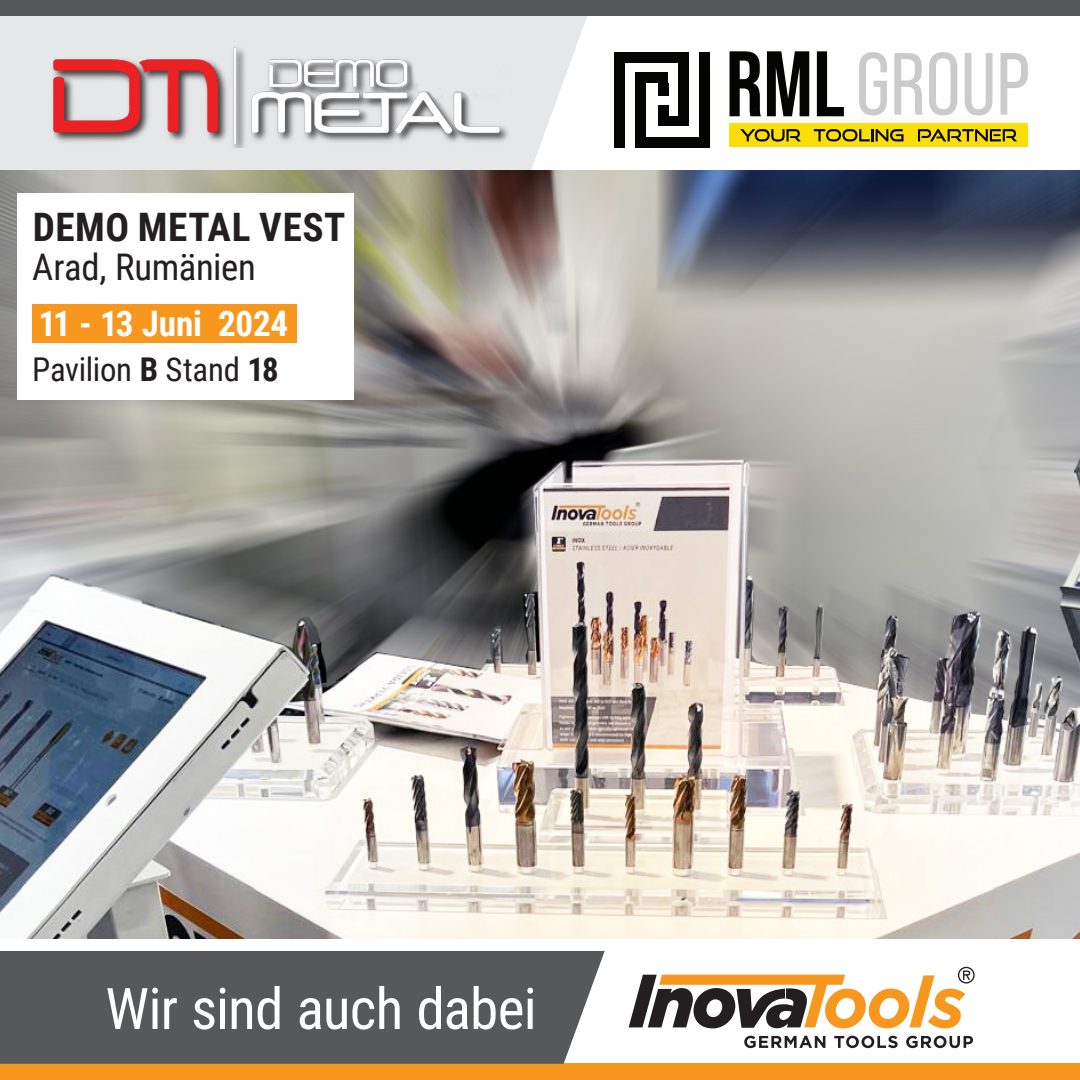
<style>
.page{position:relative;width:1080px;height:1080px;background:#fff}
.page>*{position:absolute;margin:0;border:0;box-sizing:border-box;transform-origin:0 0}
.t1{font:57.3px "Roboto Condensed";letter-spacing:-.015em;color:#fff}
.t2{font:40.1px "Roboto Condensed";letter-spacing:-.01em;color:#fff}
.t3{font:700 39.2px "Roboto Condensed";letter-spacing:.015em;color:#231f20}
.t4{font:36.7px "Roboto Condensed";letter-spacing:-.01em;color:#231f20}
.t5{font:700 35.2px "Roboto Condensed";letter-spacing:-.01em;color:#fff}
.t6{font:32.8px "Roboto Condensed";letter-spacing:-.01em;color:#231f20}
.s1{font-weight:700}
</style>
<div class="page">
<svg style="left:0;top:15px;width:593px;height:155px;background:#e7e7e9"></svg>
<div style="left:0;top:0;width:1080px;height:15px;background:#57585a"></div>
<div style="left:0;top:1064px;width:1080px;height:16px;background:#f7971d"></div>
<img style="left:0;top:170px;width:1080px;height:769px">
<div style="left:18px;top:193px;width:336px;height:207px;background:#fff"></div>
<div style="left:32px;top:304px;width:265px;height:38px;background:#f7971d"></div>
<div style="left:0;top:951px;width:605px;height:113px;background:#57585a"></div>
<svg style="left:744px;top:1036px;width:81px;height:12px"></svg>
<svg style="left:834px;top:1036px;width:64px;height:12px"></svg>
<svg style="left:906px;top:1036px;width:67px;height:12px"></svg>
<svg style="left:629px;top:967px;width:346px;height:61px"></svg>
<img style="left:36px;top:38px;width:476px;height:109px">
<div style="left:730px;top:123px;width:298px;height:24px;background:#fadf07"></div>
<svg style="left:730px;top:51px;width:31px;height:65px"></svg>
<svg style="left:767px;top:51px;width:42px;height:65px"></svg>
<svg style="left:817px;top:51px;width:27px;height:65px"></svg>
<svg style="left:859px;top:52px;width:28px;height:64px"></svg>
<svg style="left:894px;top:53px;width:29px;height:62px"></svg>
<svg style="left:929px;top:52px;width:28px;height:64px"></svg>
<svg style="left:965px;top:53px;width:27px;height:63px"></svg>
<svg style="left:1001px;top:53px;width:27px;height:62px"></svg>
<div style="left:614px;top:83px;width:11px;height:10px;background:#040503"></div>
<div style="left:655px;top:52px;width:13px;height:10px;background:#040503"></div>
<div style="left:679px;top:52px;width:10px;height:10px;background:#040503"></div>
<div style="left:668px;top:52px;width:11px;height:10px;background:#040503"></div>
<div style="left:635px;top:52px;width:10px;height:10px;background:#040503"></div>
<div style="left:614px;top:72px;width:11px;height:11px;background:#040503"></div>
<div style="left:614px;top:62px;width:11px;height:10px;background:#040503"></div>
<div style="left:625px;top:52px;width:10px;height:10px;background:#040503"></div>
<div style="left:614px;top:52px;width:11px;height:10px;background:#040503"></div>
<div style="left:645px;top:52px;width:10px;height:10px;background:#040503"></div>
<div style="left:699px;top:116px;width:11px;height:10px;background:#040503"></div>
<div style="left:699px;top:52px;width:11px;height:10px;background:#040503"></div>
<div style="left:699px;top:106px;width:11px;height:10px;background:#040503"></div>
<div style="left:699px;top:126px;width:11px;height:11px;background:#040503"></div>
<div style="left:699px;top:72px;width:11px;height:11px;background:#040503"></div>
<div style="left:699px;top:62px;width:11px;height:10px;background:#040503"></div>
<div style="left:699px;top:93px;width:11px;height:13px;background:#040503"></div>
<div style="left:699px;top:83px;width:11px;height:10px;background:#040503"></div>
<div style="left:679px;top:137px;width:10px;height:10px;background:#040503"></div>
<div style="left:689px;top:137px;width:10px;height:10px;background:#040503"></div>
<div style="left:699px;top:137px;width:11px;height:10px;background:#040503"></div>
<div style="left:614px;top:126px;width:11px;height:11px;background:#040503"></div>
<div style="left:668px;top:137px;width:11px;height:10px;background:#040503"></div>
<div style="left:614px;top:116px;width:11px;height:10px;background:#040503"></div>
<div style="left:614px;top:106px;width:11px;height:10px;background:#040503"></div>
<div style="left:614px;top:93px;width:11px;height:13px;background:#040503"></div>
<div style="left:614px;top:137px;width:11px;height:10px;background:#040503"></div>
<div style="left:645px;top:137px;width:10px;height:10px;background:#040503"></div>
<div style="left:635px;top:137px;width:10px;height:10px;background:#040503"></div>
<div style="left:655px;top:137px;width:13px;height:10px;background:#040503"></div>
<div style="left:635px;top:127px;width:10px;height:10px;background:#040503"></div>
<div style="left:645px;top:72px;width:10px;height:11px;background:#040503"></div>
<div style="left:655px;top:72px;width:13px;height:11px;background:#040503"></div>
<div style="left:679px;top:93px;width:10px;height:13px;background:#040503"></div>
<div style="left:679px;top:72px;width:10px;height:11px;background:#040503"></div>
<div style="left:679px;top:62px;width:10px;height:10px;background:#040503"></div>
<div style="left:679px;top:83px;width:10px;height:10px;background:#040503"></div>
<div style="left:679px;top:106px;width:10px;height:10px;background:#040503"></div>
<div style="left:658px;top:116px;width:10px;height:10px;background:#040503"></div>
<div style="left:668px;top:116px;width:11px;height:10px;background:#040503"></div>
<div style="left:635px;top:72px;width:10px;height:11px;background:#040503"></div>
<div style="left:679px;top:116px;width:10px;height:10px;background:#040503"></div>
<div style="left:635px;top:83px;width:10px;height:10px;background:#040503"></div>
<div style="left:635px;top:93px;width:10px;height:13px;background:#040503"></div>
<div style="left:635px;top:106px;width:10px;height:10px;background:#040503"></div>
<div style="left:635px;top:116px;width:10px;height:10px;background:#040503"></div>
<div style="left:658px;top:83px;width:10px;height:13px;background:#040503"></div>
<div style="left:658px;top:105px;width:10px;height:13px;background:#040503"></div>
<svg style="left:740px;top:129px;width:61px;height:13px"></svg>
<svg style="left:814px;top:129px;width:90px;height:13px"></svg>
<svg style="left:918px;top:129px;width:99px;height:13px"></svg>
<p class="t3" style="left:33px;top:200px;width:314px">DEMO METAL VEST</p>
<p class="t4" style="left:32px;top:242px;width:225px">Arad, Rumänien</p>
<p class="t5" style="left:38px;top:299px;width:251px">11 - 13 Juni 2024</p>
<p class="t6" style="left:32px;top:346px;width:248px">Pavilion <span class="s1">B</span> Stand <span class="s1">18</span></p>
<p class="t1" style="left:105px;top:968px;width:433px">Wir sind auch dabei</p>
<p class="t2" style="left:129px;top:997px;width:306px">Wir sind auch dabei</p>
</div>
